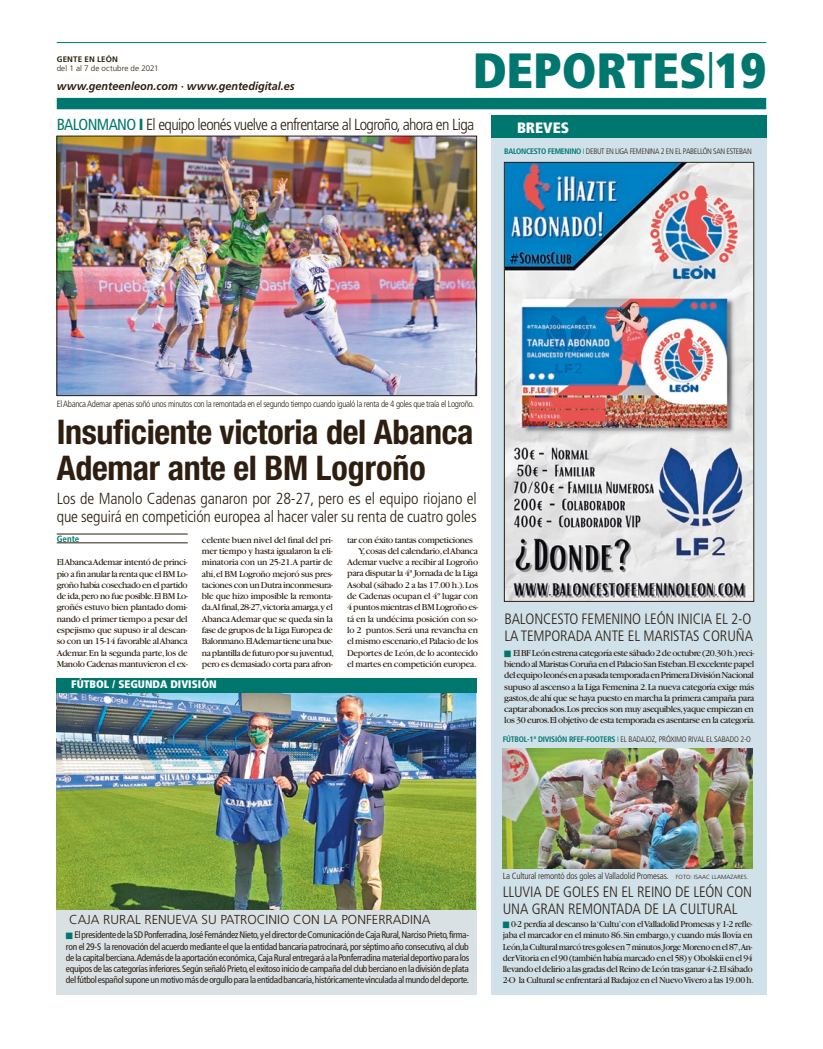
<style>
.page{position:relative;width:823px;height:1049px;background:#fff}
.page>*{position:absolute;margin:0;border:0;box-sizing:border-box;transform-origin:0 0}
.t1{font:900 condensed 49.5px "Frutiger";color:#00776e}
.t2{font:700 condensed 34px/36px "Helvetica Neue LT Std";letter-spacing:-.01em;color:#2d1e10}
.t3{font:300 condensed 16px/18px "Frutiger LT Std";letter-spacing:-.01em;color:#2d1e10}
.t4{font:300 condensed 16px "Frutiger LT Std";letter-spacing:-.04em;color:#2d1e10}
.t5{font:300 condensed 15px/17px "Frutiger LT Std";letter-spacing:-.01em;color:#2d1e10}
.t6{font:900 condensed 15px "Frutiger";color:#fff}
.t7{font:300 13px "Frutiger LT Std";color:#2d1e10}
.t8{font:italic 700 11.3px "Frutiger LT Std";color:#2d1e10;scale:.96 1}
.t9{font:900 condensed 11px "Frutiger LT Std";color:#fff}
.t10{font:9.5px/11.3px "Garamond";letter-spacing:-.035em;color:#2d1e10}
.t11{font:condensed 9.5px/11.3px "Frutiger LT Std";letter-spacing:-.035em;color:#2d1e10;text-align:justify}
.t12{font:9.5px/11.3px "Garamond";letter-spacing:-.035em;color:#2d1e10;scale:.96 1}
.t13{font:9.5px "Garamond";letter-spacing:-.015em;color:#2d1e10}
.t14{font:300 condensed 9px "Frutiger LT Std";letter-spacing:-.04em;color:#2d1e10}
.t15{font:300 condensed 9px "Frutiger LT Std";letter-spacing:-.02em;color:#2d1e10}
.t16{font:700 condensed 9px "Frutiger LT Std";color:#00776e}
.t17{font:300 condensed 8px "Frutiger";letter-spacing:-.04em;color:#2d1e10}
.t18{font:300 8px "Frutiger LT Std";letter-spacing:.005em;color:#2d1e10}
.t19{font:700 8px "Frutiger LT Std";letter-spacing:.02em;color:#2d1e10}
.s1{font-weight:400;color:#00776e}
.s2{font-weight:900;color:#00776e}
.s3{font-weight:700;color:#00776e}
.s4{color:#00776e}
.s5{font-stretch:normal;font-size:6px}
</style>
<div class="page">
<div style="left:57px;top:98px;width:708px;height:11px;background:#00776e"></div>
<hr style="left:57px;top:42px;width:708px;height:1px;background:#00776e">
<div style="left:491px;top:117px;width:274px;height:878px;background:#d0e1ea"></div>
<div style="left:491px;top:116px;width:274px;height:22px;background:#00776e"></div>
<img style="left:502px;top:748px;width:250px;height:120px">
<img style="left:506px;top:164px;width:245px;height:435px">
<div style="left:504px;top:162px;width:249px;height:439px;border:1px solid #2d1e10"></div>
<img style="left:59px;top:138px;width:415px;height:256px">
<div style="left:57px;top:136px;width:419px;height:260px;border:1px solid #2d1e10"></div>
<hr style="left:57px;top:534px;width:131px;height:1px;background:#2d1e10">
<hr style="left:57px;top:543px;width:131px;height:1px;background:#2d1e10">
<div style="left:57px;top:681px;width:419px;height:314px;background:#d9e1e5"></div>
<img style="left:57px;top:692px;width:418px;height:217px">
<div style="left:57px;top:678px;width:419px;height:14px;background:#00776e"></div>
<p class="t19" style="left:57px;top:54px;width:63px">GENTE EN LEÓN</p>
<p class="t18" style="left:57px;top:64px;width:103px">del 1 al 7 de octubre de 2021</p>
<p class="t8" style="left:57px;top:80px;width:249px">www.genteenleon.com · www.gentedigital.es</p>
<h1 class="t1" style="left:472px;top:41px;width:295px">DEPORTES<sup>|</sup>19</h1>
<h3 class="t4" style="left:57px;top:115px;width:419px"><span class="s1">BALONMANO</span> <span class="s2">I</span> El equipo leonés vuelve a enfrentarse al Logroño, ahora en Liga</h3>
<h3 class="t6" style="left:516px;top:119px;width:53px">BREVES</h3>
<p class="t17" style="left:504px;top:147px;width:249px"><span class="s3">BALONCESTO FEMENINO</span> <span class="s4">I</span> DEBUT EN LIGA FEMENINA 2 EN EL PABELLÓN SAN ESTEBAN</p>
<p class="t14" style="left:57px;top:399px;width:419px">El Abanca Ademar apenas soñó unos minutos con la remontada en el segundo tiempo cuando igualó la renta de 4 goles que traía el Logroño.</p>
<h2 class="t2" style="left:57px;top:414px;width:418px">Insuficiente victoria del Abanca<br>Ademar ante el BM Logroño</h2>
<h3 class="t3" style="left:57px;top:490px;width:421px">Los de Manolo Cadenas ganaron por 28-27, pero es el equipo riojano el que seguirá en competición europea al hacer valer su renta de cuatro goles</h3>
<p class="t16" style="left:57px;top:533px;width:24px">Gente</p>
<p class="t10" style="left:57px;top:557px;width:132px;text-align:justify">El Abanca Ademar intentó de princi&shy;pio a fin anular la renta que el BM Lo&shy;groño había cosechado en el partido de ida,pero no fue posible.El BM Lo&shy;groñés estuvo bien plantado domi&shy;nando el primer tiempo a pesar del espejismo que supuso ir al descan&shy;so con un 15-14 favorable al Abanca Ademar. En la segunda parte, los de Manolo Cadenas mantuvieron el ex-</p>
<p class="t10" style="left:202px;top:534px;width:133px">celente buen nivel del final del pri&shy;mer tiempo y hasta igualaron la eli&shy;minatoria con un 25-21.A partir de ahí,el BM Logroño mejoró sus pres&shy;taciones con un Dutra inconmesura&shy;ble que hizo imposible la remonta&shy;da.Al final,28-27,victoria amarga,y el Abanca Ademar que se queda sin la fase de grupos de la Liga Europea de Balonmano.El Ademar tiene una bue&shy;na plantilla de futuro por su juventud, pero es demasiado corta para afron-</p>
<p class="t10" style="left:347px;top:534px;width:127px">tar con éxito tantas competiciones</p>
<p class="t10" style="left:358px;top:545px;width:121px">Y,cosas del calendario,el Abanca</p>
<p class="t10" style="left:347px;top:557px;width:132px">Ademar vuelve a recibir al Logroño</p>
<p class="t10" style="left:347px;top:568px;width:132px">para disputar la 4ª Jornada de la Liga</p>
<p class="t10" style="left:347px;top:579px;width:132px">Asobal (sábado 2 a las 17.00 h.).Los</p>
<p class="t10" style="left:347px;top:590px;width:132px">de Cadenas ocupan el 4º lugar con</p>
<p class="t10" style="left:347px;top:602px;width:132px">4 puntos mientras el BM Logroño es-</p>
<p class="t10" style="left:347px;top:613px;width:132px">tá en la undécima posición con so-</p>
<p class="t13" style="left:347px;top:625px;width:132px">lo 2 puntos. Será una revancha en</p>
<p class="t10" style="left:347px;top:636px;width:132px">el mismo escenario,el Palacio de los</p>
<p class="t10" style="left:347px;top:647px;width:132px">Deportes de León,de lo acontecido</p>
<p class="t10" style="left:347px;top:658px;width:131px">el martes en competición europea.</p>
<p class="t9" style="left:71px;top:678px;width:147px">FÚTBOL / SEGUNDA DIVISIÓN</p>
<h3 class="t5" style="left:504px;top:611px;width:250px">BALONCESTO FEMENINO LEÓN INICIA EL 2-O<br>LA TEMPORADA ANTE EL MARISTAS CORUÑA</h3>
<p class="t10" style="left:504px;top:647px;width:252px"><span class="s4">■</span> El BF León estrena categoría este sábado 2 de octubre (20.30 h.) reci&shy;biendo al Maristas Coruña en el Palacio San Esteban.El excelente papel del equipo leonés en a pasada temporada en Primera División Nacional supuso al ascenso a la Liga Femenina 2.La nueva categoría exige más gastos,de ahí que se haya puesto en marcha la primera campaña para captar abonados.Los precios son muy asequibles,yaque empiezan en los 30 euros.El objetivo de esta temporada es asentarse en la categoría.</p>
<p class="t17" style="left:502px;top:734px;width:249px"><span class="s3">FÚTBOL-1ª DIVISIÓN RFEF-FOOTERS</span> <span class="s4">I</span> EL BADAJOZ, PRÓXIMO RIVAL EL SABADO 2-O</p>
<h3 class="t7" style="left:69px;top:912px;width:362px">CAJA RURAL RENUEVA SU PATROCINIO CON LA PONFERRADINA</h3>
<p class="t11" style="left:66px;top:929px;width:404px"><span class="s4">■</span> El presidente de la SD Ponferradina, José Fernández Nieto, y el director de Comunicación de Caja Rural, Narciso Prieto, firma&shy;ron el 29-S la renovación del acuerdo mediante el que la entidad bancaria patrocinará, por séptimo año consecutivo, al club de la capital berciana. Además de la aportación económica, Caja Rural entregará a la Ponferradina material deportivo para los equipos de las categorías inferiores. Según señaló Prieto, el exitoso inicio de campaña del club berciano en la división de plata del fútbol español supone un motivo más de orgullo para la entidad bancaria, históricamente vinculada al mundo del deporte.</p>
<p class="t15" style="left:502px;top:870px;width:247px">La Cultural remontó dos goles al Valladolid Promesas. <span class="s5">FOTO: ISAAC LLAMAZARES.</span></p>
<p class="t12" style="left:502px;top:918px;width:263px"><span class="s4">■</span> 0-2 perdía al descanso la ‘Cultu’con el Valladolid Promesas y 1-2 refle&shy;jaba el marcador en el minuto 86.Sin embargo,y cuando más llovía en León,la Cultural marcó tres goles en 7 minutos.Jorge Moreno en el 87,An&shy;der Vitoria en el 90 (también había marcado en el 58) y Obolskii en el 94 llevando el delirio a las gradas del Reino de León tras ganar 4-2.El sábado 2-O la Cultural se enfrentará al Badajoz en el Nuevo Vivero a las 19.00 h.</p>
<h3 class="t5" style="left:502px;top:884px;width:251px">LLUVIA DE GOLES EN EL REINO DE LEÓN CON<br>UNA GRAN REMONTADA DE LA CULTURAL</h3>
</div>
